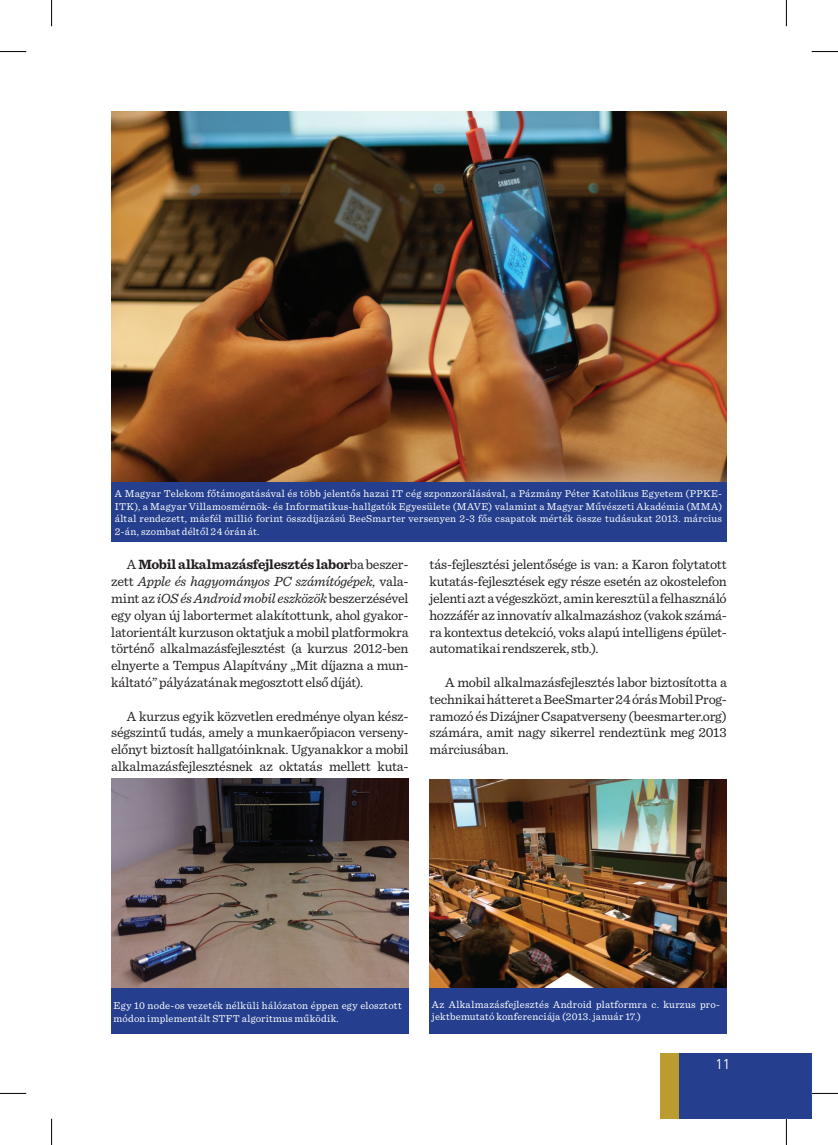
<style>
.page{position:relative;width:838px;height:1145px;background:#fff}
.page>*{position:absolute;margin:0;border:0;box-sizing:border-box;transform-origin:0 0}
.t1{font:14px/16.8px "Sentinel";letter-spacing:-.01em;color:#231f20;text-align:justify}
.t2{font:14px "DIN Pro";color:#fff}
.t3{font:10.5px/12.6px "Sentinel";letter-spacing:.025em;color:#fff}
.s1{font-weight:700}
.s2{font-style:italic}
</style>
<div class="page">
<img style="left:111px;top:111px;width:615px;height:371px">
<div style="left:677px;top:1053px;width:134px;height:65px;background:#253f8e"></div>
<div style="left:660px;top:1053px;width:18px;height:65px;background:#bd9c2f"></div>
<div style="left:111px;top:482px;width:615px;height:60px;background:#253f8e"></div>
<div style="left:111px;top:988px;width:297px;height:46px;background:#253f8e"></div>
<img style="left:111px;top:778px;width:297px;height:209px">
<img style="left:429px;top:779px;width:297px;height:209px">
<div style="left:429px;top:988px;width:297px;height:46px;background:#253f8e"></div>
<svg style="left:0;top:51px;width:26px;height:1px"></svg>
<svg style="left:811px;top:51px;width:26px;height:1px"></svg>
<svg style="left:0;top:1093px;width:26px;height:1px"></svg>
<svg style="left:811px;top:1093px;width:26px;height:1px"></svg>
<svg style="left:51px;top:0;width:1px;height:26px"></svg>
<svg style="left:51px;top:1119px;width:1px;height:26px"></svg>
<svg style="left:785px;top:0;width:1px;height:26px"></svg>
<svg style="left:785px;top:1119px;width:1px;height:26px"></svg>
<p class="t3" style="left:115px;top:487px;width:608px;text-align:justify">A Magyar Telekom főtámogatásával és több jelentős hazai IT cég szponzorálásával, a Pázmány Péter Katolikus Egyetem (PPKE-ITK), a Magyar Villamosmérnök- és Informatikus-hallgatók Egyesülete (MAVE) valamint a Magyar Művészeti Akadémia (MMA) által rendezett, másfél millió forint összdíjazású BeeSmarter versenyen 2-3 fős csapatok mérték össze tudásukat 2013. március 2-án, szombat déltől 24 órán át.</p>
<p class="t1" style="left:111px;top:555px;width:299px;text-indent:16px">A <span class="s1">Mobil alkalmazásfejlesztés labor</span>ba beszer&shy;zett <span class="s2">Apple és hagyományos PC számítógépek</span>, vala&shy;mint az <span class="s2">iOS és Android mobil eszközök</span> beszerzésével egy olyan új labortermet alakítottunk, ahol gyakor&shy;latorientált kurzuson oktatjuk a mobil platformokra történő alkalmazásfejlesztést (a kurzus 2012-ben elnyerte a Tempus Alapítvány „Mit díjazna a mun&shy;káltató” pályázatának megosztott első díját).</p>
<p class="t1" style="left:111px;top:707px;width:299px;text-indent:16px">A kurzus egyik közvetlen eredménye olyan kész&shy;ségszintű tudás, amely a munkaerőpiacon verseny&shy;előnyt biztosít hallgatóinknak. Ugyanakkor a mobil alkalmazásfejlesztésnek az oktatás mellett kuta-</p>
<p class="t1" style="left:429px;top:555px;width:299px">tás-fejlesztési jelentősége is van: a Karon folytatott kutatás-fejlesztések egy része esetén az okostelefon jelenti azt a végeszközt, amin keresztül a felhasználó hozzáfér az innovatív alkalmazáshoz (vakok számá&shy;ra kontextus detekció, voks alapú intelligens épület&shy;automatikai rendszerek, stb.).</p>
<p class="t1" style="left:429px;top:673px;width:299px;text-indent:16px">A mobil alkalmazásfejlesztés labor biztosította a technikai hátteret a BeeSmarter 24 órás Mobil Prog&shy;ramozó és Dizájner Csapatverseny (beesmarter.org) számára, amit nagy sikerrel rendeztünk meg 2013 márciusában.</p>
<p class="t3" style="left:114px;top:999px;width:289px">Egy 10 node-os vezeték nélküli hálózaton éppen egy elosztott módon implementált STFT algoritmus működik.</p>
<p class="t3" style="left:432px;top:997px;width:289px">Az Alkalmazásfejlesztés Android platformra c. kurzus pro&shy;jektbemutató konferenciája (2013. január 17.)</p>
<p class="t2" style="left:715px;top:1054px;width:16px">11</p>
</div>
